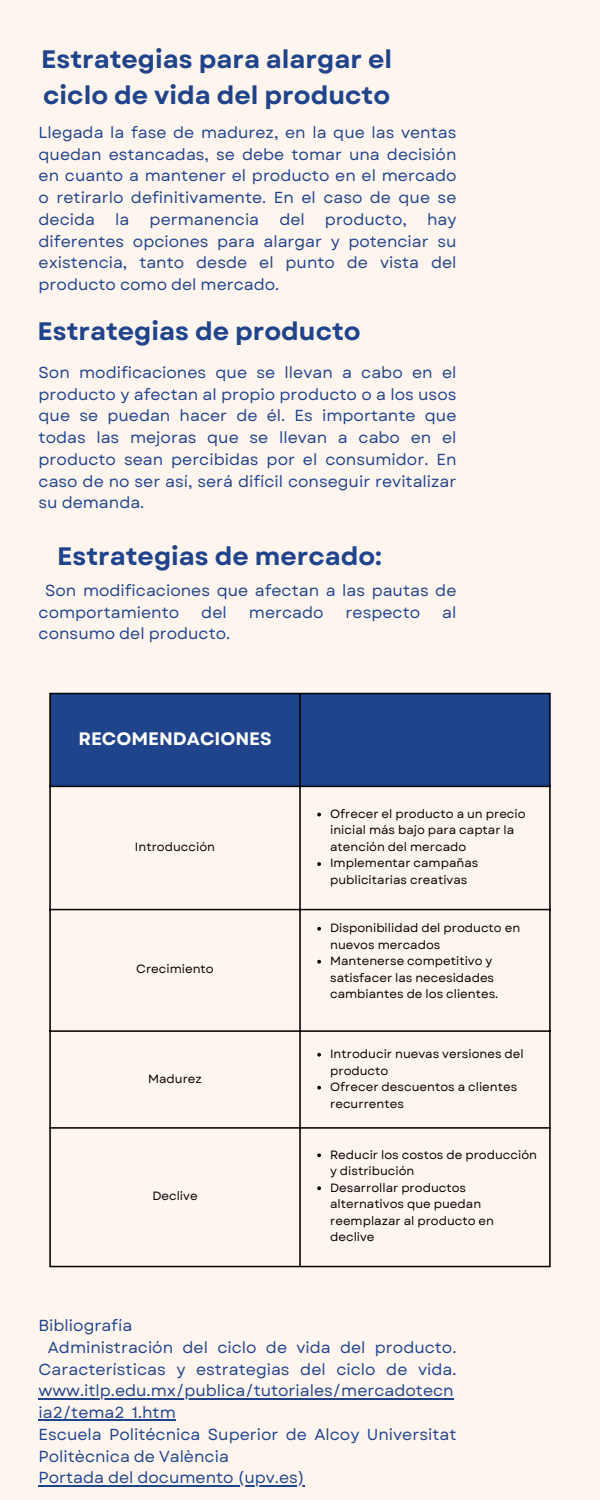
<style>
.page{position:relative;width:600px;height:1500px;background:#fff5ef}
.page>*{position:absolute;margin:0;border:0;box-sizing:border-box;transform-origin:0 0}
.t1{font:700 25.3px/35.2px "Garet";color:#20448b}
.t2{font:700 18px "Garet";color:#fff}
.t3{font:16px/21.8px "Garet";color:#20448b;text-align:justify}
.t4{font:12px/16.5px "Garet";color:#000}
</style>
<div class="page">
<div style="left:51px;top:694px;width:498px;height:92px;background:#20448b"></div>
<svg style="left:317px;top:813px;width:4px;height:3px"></svg>
<svg style="left:317px;top:862px;width:4px;height:4px"></svg>
<svg style="left:317px;top:927px;width:4px;height:4px"></svg>
<svg style="left:317px;top:960px;width:4px;height:4px"></svg>
<svg style="left:317px;top:1053px;width:4px;height:4px"></svg>
<svg style="left:317px;top:1086px;width:4px;height:4px"></svg>
<svg style="left:317px;top:1153px;width:4px;height:4px"></svg>
<svg style="left:317px;top:1186px;width:4px;height:4px"></svg>
<hr style="left:49px;top:694px;width:2px;height:572px;background:#000">
<hr style="left:299px;top:694px;width:2px;height:572px;background:#000">
<hr style="left:549px;top:694px;width:2px;height:572px;background:#000">
<hr style="left:49px;top:693px;width:502px;height:1px;background:#000">
<hr style="left:49px;top:786px;width:502px;height:1px;background:#000">
<hr style="left:49px;top:909px;width:502px;height:1px;background:#000">
<hr style="left:49px;top:1030px;width:502px;height:2px;background:#000">
<hr style="left:49px;top:1127px;width:502px;height:2px;background:#000">
<hr style="left:49px;top:1266px;width:502px;height:1px;background:#000">
<hr style="left:39px;top:1398px;width:415px;height:1px;background:#20448b">
<hr style="left:39px;top:1420px;width:137px;height:1px;background:#20448b">
<hr style="left:39px;top:1485px;width:266px;height:1px;background:#20448b">
<p class="t1" style="left:41px;top:42px;width:352px">Estrategias para alargar el ciclo de vida del producto</p>
<p class="t3" style="left:39px;top:121px;width:419px">Llegada la fase de madurez, en la que las ventas quedan estancadas, se debe tomar una decisión en cuanto a mantener el producto en el mercado o retirarlo definitivamente. En el caso de que se decida</p>
<p class="t3" style="left:39px;top:208px;width:419px;text-indent:388px">hay diferentes opciones para alargar y potenciar su existencia, tanto desde el punto de vista del producto como del mercado.</p>
<p class="t3" style="left:115px;top:208px;width:16px">la</p>
<p class="t3" style="left:150px;top:208px;width:111px">permanencia</p>
<p class="t3" style="left:279px;top:208px;width:27px">del</p>
<p class="t3" style="left:325px;top:208px;width:83px">producto,</p>
<p class="t1" style="left:38px;top:314px;width:325px">Estrategias de producto</p>
<p class="t3" style="left:39px;top:361px;width:419px">Son modificaciones que se llevan a cabo en el producto y afectan al propio producto o a los usos que se puedan hacer de él. Es importante que todas las mejoras que se llevan a cabo en el producto sean percibidas por el consumidor. En caso de no ser así, será difícil conseguir revitalizar su demanda.</p>
<p class="t1" style="left:57px;top:539px;width:326px">Estrategias de mercado:</p>
<p class="t3" style="left:39px;top:579px;width:419px;text-indent:7px">Son modificaciones que afectan a las pautas de comportamiento</p>
<p class="t3" style="left:201px;top:601px;width:27px">del</p>
<p class="t3" style="left:249px;top:601px;width:76px">mercado</p>
<p class="t3" style="left:346px;top:601px;width:76px">respecto</p>
<p class="t3" style="left:442px;top:601px;width:16px">al</p>
<p class="t3" style="left:39px;top:623px;width:193px">consumo del producto.</p>
<h1 class="t2" style="left:78px;top:726px;width:195px">RECOMENDACIONES</h1>
<p class="t4" style="left:135px;top:839px;width:82px">Introducción</p>
<h1 class="t4" style="left:136px;top:961px;width:79px">Crecimiento</h1>
<p class="t4" style="left:148px;top:1070px;width:55px">Madurez</p>
<p class="t4" style="left:152px;top:1188px;width:47px">Declive</p>
<h1 class="t4" style="left:330px;top:806px;width:197px">Ofrecer el producto a un precio inicial más bajo para captar la atención del mercado</h1>
<p class="t4" style="left:330px;top:855px;width:150px">Implementar campañas publicitarias creativas</p>
<p class="t4" style="left:330px;top:920px;width:192px">Disponibilidad del producto en nuevos mercados</p>
<p class="t4" style="left:330px;top:953px;width:170px">Mantenerse competitivo y satisfacer las necesidades cambiantes de los clientes.</p>
<p class="t4" style="left:330px;top:1046px;width:195px">Introducir nuevas versiones del producto</p>
<p class="t4" style="left:330px;top:1079px;width:189px">Ofrecer descuentos a clientes recurrentes</p>
<p class="t4" style="left:330px;top:1146px;width:208px">Reducir los costos de producción y distribución</p>
<p class="t4" style="left:330px;top:1179px;width:166px">Desarrollar productos alternativos que puedan reemplazar al producto en declive</p>
<p class="t3" style="left:39px;top:1315px;width:95px">Bibliografía</p>
<p class="t3" style="left:39px;top:1337px;width:419px;text-align:center">Administración del ciclo de vida del producto.<br>Características y estrategias del ciclo de vida.</p>
<p class="t3" style="left:39px;top:1380px;width:419px;text-align:left">www.itlp.edu.mx/publica/tutoriales/mercadotecn ia2/tema2_1.htm<br>Escuela Politécnica Superior de Alcoy Universitat Politècnica de València</p>
<p class="t3" style="left:39px;top:1467px;width:268px">Portada del documento (upv.es)</p>
</div>
